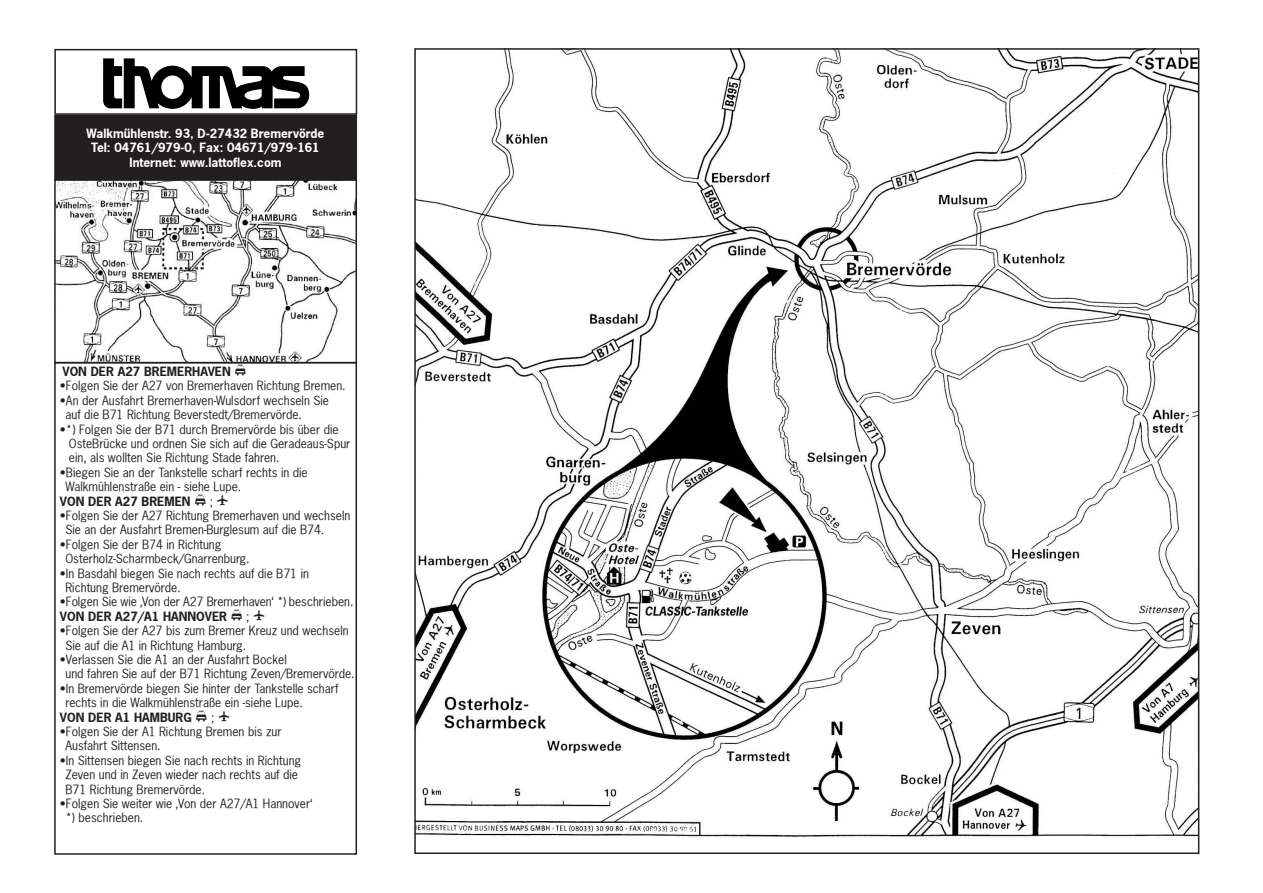
<style>
.page{position:relative;width:1263px;height:893px;background:#fff}
.page>*{position:absolute;margin:0;border:0;box-sizing:border-box;transform-origin:0 0}
.t1{font:12px/14.4px "News Gothic";color:#231f20}
.t2{font:700 12px/14.4px "News Gothic";color:#fff;text-align:center}
.t3{font:700 12px "News Gothic";color:#231f20}
.s1{font-family:"Transportation";font-weight:400}
.s2{font-weight:400}
.s3{font-weight:700}
.s4{font-family:"Transportation"}
</style>
<div class="page">
<img style="left:417px;top:51px;width:779px;height:788px">
<img style="left:57px;top:182px;width:297px;height:178px">
<div style="left:54px;top:179px;width:303px;height:184px;border:2px solid #231f20"></div>
<div style="left:54px;top:362px;width:303px;height:493px;border:2px solid #231f20"></div>
<div style="left:55px;top:116px;width:301px;height:64px;background:#231f20"></div>
<div style="left:54px;top:115px;width:303px;height:66px;border:2px solid #231f20"></div>
<div style="left:54px;top:49px;width:303px;height:66px;border:2px solid #231f20"></div>
<svg style="left:103px;top:58px;width:206px;height:51px"></svg>
<p class="t2" style="left:87px;top:126px;width:239px">Walkmühlenstr. 93, D-27432 Bremervörde<br>Tel: 04761/979-0, Fax: 04671/979-161<br>Internet: www.lattoflex.com</p>
<p class="t3" style="left:62px;top:363px;width:186px">VON DER A27 BREMERHAVEN <span class="s1">^</span></p>
<p class="t1" style="left:60px;top:378px;width:287px">•Folgen Sie der A27 von Bremerhaven Richtung Bremen.</p>
<p class="t1" style="left:65px;top:393px;width:265px;text-indent:-5px">•An der Ausfahrt Bremerhaven-Wulsdorf wechseln Sie auf die B71 Richtung Beverstedt/Bremervörde.</p>
<p class="t1" style="left:69px;top:422px;width:283px;text-indent:-9px">•*) Folgen Sie der B71 durch Bremervörde bis über die<br>OsteBrücke und ordnen Sie sich auf die Geradeaus-Spur ein, als wollten Sie Richtung Stade fahren.</p>
<p class="t1" style="left:60px;top:465px;width:249px">•Biegen Sie an der Tankstelle scharf rechts in die</p>
<p class="t1" style="left:65px;top:479px;width:177px">Walkmühlenstraße ein - siehe Lupe.</p>
<p class="t3" style="left:60px;top:493px;width:155px">VON DER A27 BREMEN <span class="s1">^</span> <span class="s2">;</span></p>
<p class="t1" style="left:65px;top:508px;width:286px;text-indent:-5px">•Folgen Sie der A27 Richtung Bremerhaven und wechseln<br>Sie an der Ausfahrt Bremen-Burglesum auf die B74.</p>
<p class="t1" style="left:65px;top:537px;width:186px;text-indent:-5px">•Folgen Sie der B74 in Richtung<br>Osterholz-Scharmbeck/Gnarrenburg.</p>
<p class="t1" style="left:65px;top:566px;width:245px;text-indent:-5px">•In Basdahl biegen Sie nach rechts auf die B71 in<br>Richtung Bremervörde.</p>
<p class="t1" style="left:60px;top:594px;width:295px">•Folgen Sie wie ‚Von der A27 Bremerhaven‘ *) beschrieben.<br><span class="s3">VON DER A27/A1 HANNOVER</span> <span class="s4">^</span> ;</p>
<p class="t1" style="left:65px;top:623px;width:285px;text-indent:-5px">•Folgen Sie der A27 bis zum Bremer Kreuz und wechseln<br>Sie auf die A1 in Richtung Hamburg.</p>
<p class="t1" style="left:65px;top:652px;width:291px;text-indent:-5px">•Verlassen Sie die A1 an der Ausfahrt Bockel<br>und fahren Sie auf der B71 Richtung Zeven/Bremervörde.</p>
<p class="t1" style="left:60px;top:681px;width:280px">•In Bremervörde biegen Sie hinter der Tankstelle scharf</p>
<p class="t1" style="left:65px;top:695px;width:239px">rechts in die Walkmühlenstraße ein -siehe Lupe.</p>
<p class="t3" style="left:60px;top:709px;width:156px">VON DER A1 HAMBURG <span class="s1">^</span> <span class="s2">;</span></p>
<p class="t1" style="left:65px;top:724px;width:218px;text-indent:-5px">•Folgen Sie der A1 Richtung Bremen bis zur<br>Ausfahrt Sittensen.</p>
<p class="t1" style="left:65px;top:753px;width:237px;text-indent:-5px">•In Sittensen biegen Sie nach rechts in Richtung<br>Zeven und in Zeven wieder nach rechts auf die<br>B71 Richtung Bremervörde.</p>
<p class="t1" style="left:65px;top:796px;width:249px;text-indent:-5px">•Folgen Sie weiter wie ‚Von der A27/A1 Hannover‘ *) beschrieben.</p>
</div>
